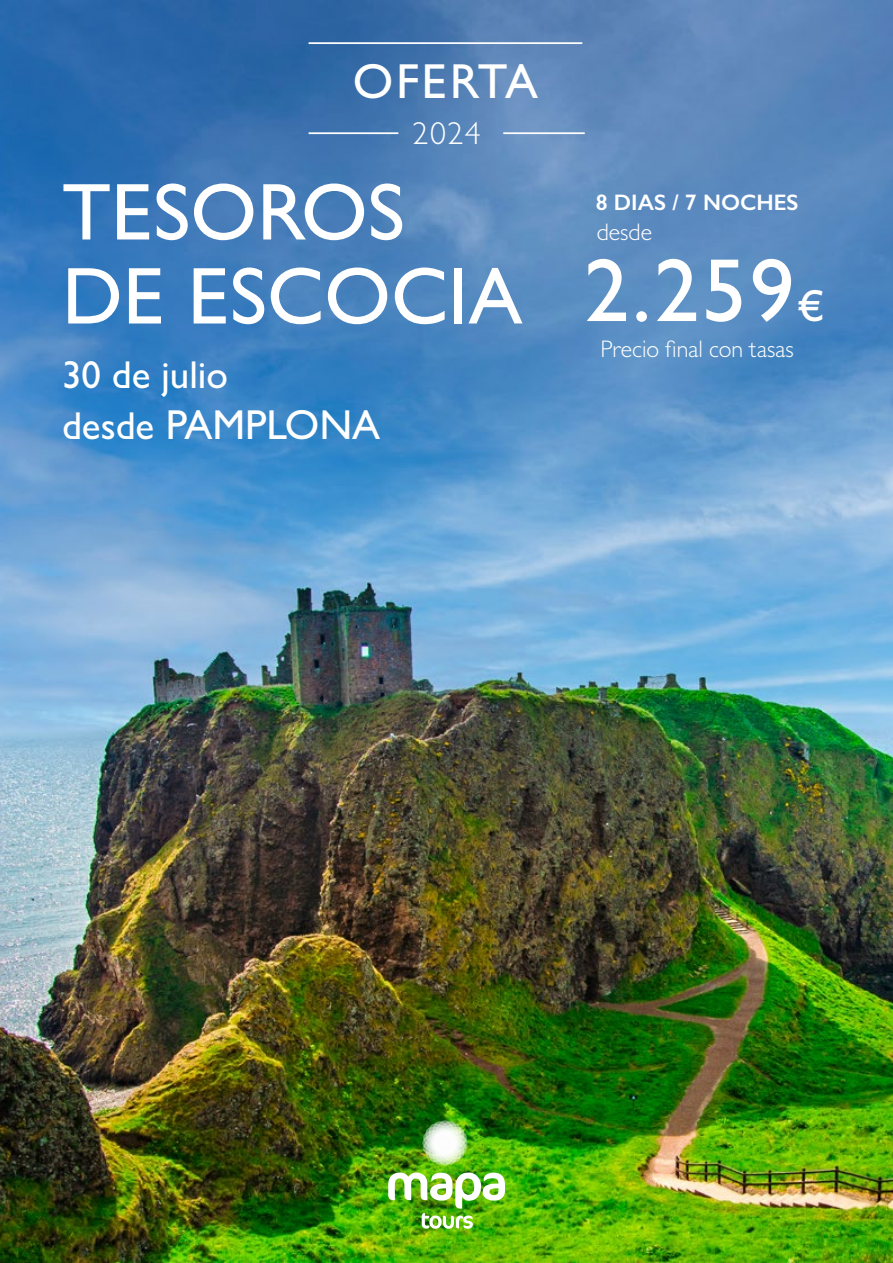
<style>
.page{position:relative;width:893px;height:1263px;background:#fff}
.page>*{position:absolute;margin:0;border:0;box-sizing:border-box;transform-origin:0 0}
.t1{font:500 90px "Gill Sans";color:#fff}
.t2{font:500 81px/84px "Gill Sans";color:#fff}
.t3{font:500 49.35px "Gill Sans";letter-spacing:.05em;color:#fff}
.t4{font:500 42px "Gill Sans";color:#fff}
.t5{font:500 39px "Gill Sans";color:#fff}
.t6{font:300 31.8px "Gill Sans";color:#fff}
.t7{font:300 24px "Gill Sans";color:#fff}
.t8{font:600 22.5px "Gill Sans";color:#fff}
.s1{font-size:39px}
.s2{font-size:45px}
</style>
<div class="page">
<img style="left:0;top:0;width:893px;height:1263px">
<div style="left:422px;top:1132px;width:45px;height:22px;background:#307e30;border-radius:50%"></div>
<svg style="left:423px;top:1121px;width:44px;height:44px;background:#bbdaa6"></svg>
<img style="left:388px;top:1172px;width:117px;height:57px">
<hr style="left:309px;top:132px;width:89px;height:2px;background:#fff">
<hr style="left:309px;top:42px;width:273px;height:2px;background:#fff">
<hr style="left:503px;top:132px;width:82px;height:2px;background:#fff">
<h3 class="t3" style="left:353px;top:52px;width:187px">OFERTA</h3>
<h3 class="t6" style="left:413px;top:114px;width:70px">2024</h3>
<h2 class="t2" style="left:62px;top:169px;width:462px">TESOROS<br>DE ESCOCIA</h2>
<h3 class="t5" style="left:62px;top:352px;width:167px">30 de julio</h3>
<h3 class="t4" style="left:62px;top:400px;width:320px"><span class="s1">desde</span> PAMPLONA</h3>
<p class="t8" style="left:596px;top:189px;width:204px">8 DIAS / 7 NOCHES</p>
<p class="t7" style="left:597px;top:218px;width:57px">desde</p>
<h1 class="t1" style="left:584px;top:237px;width:242px">2.259<span class="s2">€</span></h1>
<p class="t7" style="left:600px;top:334px;width:195px">Precio final con tasas</p>
</div>
